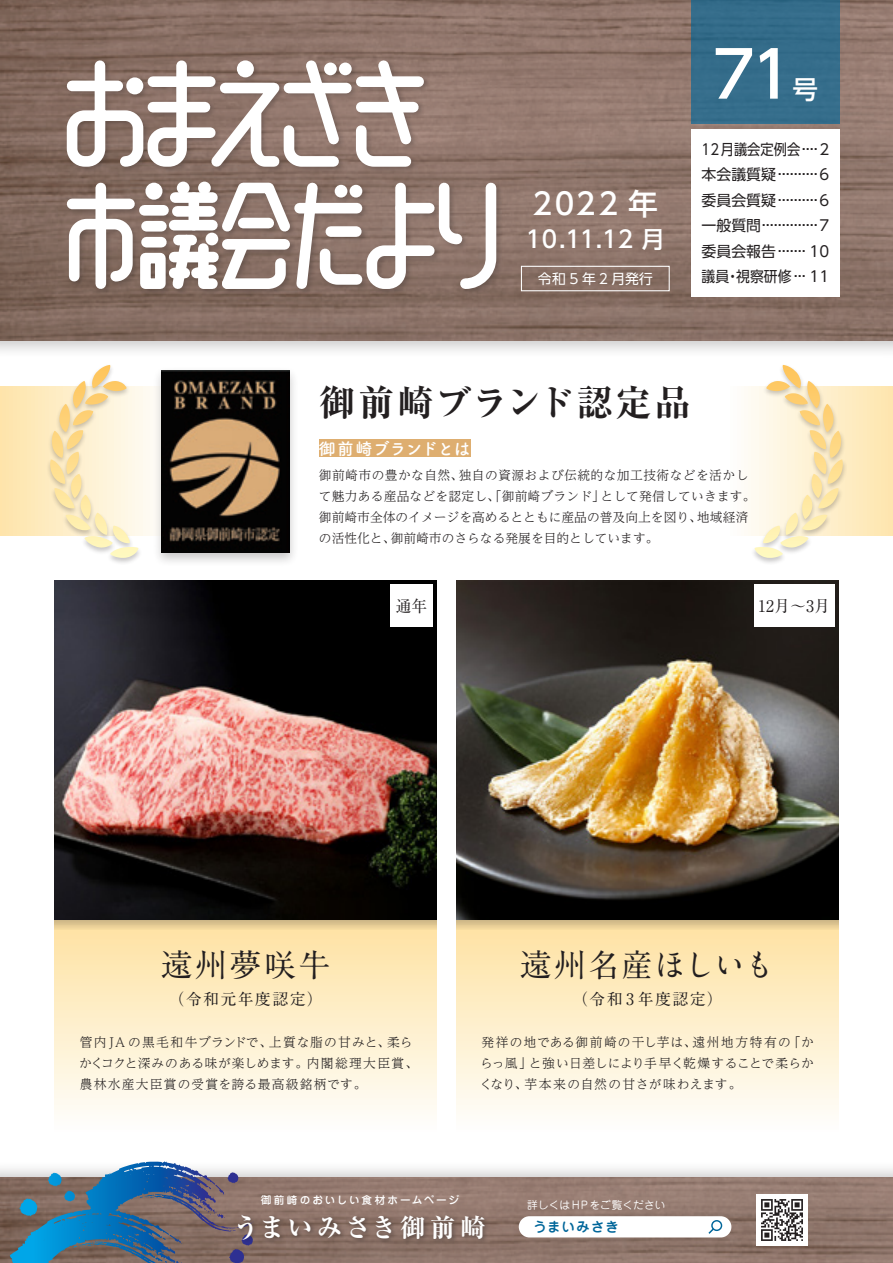
<style>
.page{position:relative;width:893px;height:1263px;background:#fff}
.page>*{position:absolute;margin:0;border:0;box-sizing:border-box;transform-origin:0 0}
.t1{font:500 63.75px "UD Shin Go Pro";color:#fff}
.t2{font:700 expanded 36.15px "Ryumin Pro";letter-spacing:.055em;color:#231f20}
.t3{font:700 31.95px "A1 Mincho Std";letter-spacing:.025em;color:#231f20}
.t4{font:700 31.95px "A1 Mincho Std";letter-spacing:.055em;color:#231f20}
.t5{font:500 29.7px "UD Shin Go Pro";color:#fff}
.t6{font:700 expanded 25.5px "Ryumin Pro";letter-spacing:.115em;color:#fff}
.t7{font:500 25.5px "UD Shin Go Pro";color:#fff}
.t8{font:500 23.4px "UD Shin Go Pro";color:#fff}
.t9{font:16.95px "Tsuku A Rd Gothic Std B";letter-spacing:-.025em;color:#fff}
.t10{font:700 15.9px "A1 Mincho Std";letter-spacing:.08em;color:#231f20}
.t11{font:15.9px "Ryumin Pro";color:#231f20}
.t12{font:14.85px/25.5px "UD Shin Go Pro";color:#231f20;text-align:justify}
.t13{font:14.85px/20.2px "UD Shin Go Pro";color:#231f20;scale:.89 1}
.t14{font:14.85px "UD Shin Go Pro";color:#231f20;scale:.93 1}
.t15{font:13.8px "UD Shin Go Pro";letter-spacing:.225em;color:#fff}
.t16{font:500 13.8px "Jun 34 Pro";letter-spacing:.035em;color:#01669a}
.t17{font:300 12.75px/21.3px "UD Reimin Pro";letter-spacing:.015em;color:#231f20}
.t18{font:300 12.75px/21.3px "UD Reimin Pro";letter-spacing:.08em;color:#231f20}
.t19{font:500 10.65px "Jun 34 Pro";letter-spacing:.165em;color:#fff}
.t20{font:10.65px "Jun 201 Pro";letter-spacing:.015em;color:#fff}
</style>
<div class="page">
<div style="left:0;top:0;width:893px;height:359px;background:#231f20;opacity:.25"></div>
<img style="left:0;top:0;width:893px;height:340px">
<div style="left:64px;top:58px;width:439px;height:238px;background:#231f20;opacity:.25"></div>
<svg style="left:64px;top:57px;width:434px;height:235px"></svg>
<div style="left:691px;top:0;width:149px;height:123px;background:#346d8b"></div>
<svg style="left:0;top:387px;width:893px;height:149px"></svg>
<div style="left:0;top:1159px;width:893px;height:104px;background:#231f20;opacity:.25"></div>
<img style="left:0;top:1178px;width:893px;height:85px">
<div style="left:319px;top:440px;width:152px;height:17px;background:#deae70"></div>
<img style="left:757px;top:1195px;width:51px;height:51px">
<div style="left:519px;top:1216px;width:212px;height:21px;background:#fff;border-radius:11px"></div>
<div style="left:711px;top:1220px;width:11px;height:11px;border:1px solid #01669a;border-radius:50%"></div>
<svg style="left:708px;top:1227px;width:7px;height:7px"></svg>
<div style="left:46px;top:363px;width:97px;height:201px;background:#231f20;opacity:.25"></div>
<svg style="left:59px;top:365px;width:68px;height:67px"></svg>
<div style="left:750px;top:363px;width:97px;height:201px;background:#231f20;opacity:.25"></div>
<svg style="left:766px;top:365px;width:68px;height:67px"></svg>
<svg style="left:25px;top:1161px;width:140px;height:80px;background:#5084a5"></svg>
<div style="left:235px;top:1211px;width:255px;height:34px;background:#231f20;opacity:.5"></div>
<div style="left:152px;top:365px;width:147px;height:201px;background:#231f20;opacity:.25"></div>
<img style="left:161px;top:370px;width:128px;height:183px">
<img style="left:54px;top:580px;width:383px;height:341px">
<img style="left:456px;top:580px;width:383px;height:341px">
<div style="left:54px;top:921px;width:383px;height:212px;background:linear-gradient(to bottom,#fbdf9f,#fffffd)"></div>
<div style="left:456px;top:921px;width:383px;height:212px;background:linear-gradient(to bottom,#fbdf9f,#fffffd)"></div>
<div style="left:521px;top:266px;width:149px;height:25px;border:1px solid #fff"></div>
<div style="left:754px;top:585px;width:80px;height:42px;background:#fff"></div>
<div style="left:691px;top:129px;width:149px;height:168px;background:#fff"></div>
<div style="left:390px;top:585px;width:43px;height:42px;background:#fff"></div>
<h3 class="t5" style="left:533px;top:180px;width:127px">2022 年</h3>
<h3 class="t8" style="left:526px;top:220px;width:140px">10.11.12 月</h3>
<p class="t15" style="left:538px;top:267px;width:117px">令和5年2月発行</p>
<h1 class="t1" style="left:713px;top:23px;width:82px">71</h1>
<h3 class="t7" style="left:792px;top:68px;width:27px">号</h3>
<p class="t13" style="left:702px;top:139px;width:145px">12月議会定例会.....2本会議質疑...........6</p>
<p class="t12" style="left:702px;top:182px;width:129px">委員会質疑...........6一般質問...............7委員会報告........ 10</p>
<p class="t14" style="left:702px;top:265px;width:139px">議員・視察研修.... 11</p>
<h2 class="t2" style="left:319px;top:374px;width:373px">御前崎ブランド認定品</h2>
<h3 class="t9" style="left:319px;top:435px;width:153px">御前崎ブランドとは</h3>
<p class="t17" style="left:319px;top:464px;width:438px">御前崎市の豊かな自然、独自の資源および伝統的な加工技術などを活かして魅力ある産品などを認定し、「御前崎ブランド」として発信していきます。御前崎市全体のイメージを高めるとともに産品の普及向上を図り、地域経済の活性化と、御前崎市のさらなる発展を目的としています。</p>
<p class="t11" style="left:395px;top:594px;width:33px">通年</p>
<p class="t11" style="left:758px;top:594px;width:73px">12月～3月</p>
<h3 class="t4" style="left:161px;top:939px;width:171px">遠州夢咲牛</h3>
<p class="t10" style="left:168px;top:986px;width:156px">（令和元年度認定）</p>
<h3 class="t3" style="left:520px;top:939px;width:257px">遠州名産ほしいも</h3>
<p class="t10" style="left:572px;top:986px;width:152px">（令和 3 年度認定）</p>
<p class="t18" style="left:79px;top:1031px;width:341px">管内 JA の黒毛和牛ブランドで、上質な脂の甘みと、柔らかくコクと深みのある味が楽しめます。内閣総理大臣賞、農林水産大臣賞の受賞を誇る最高級銘柄です。</p>
<p class="t17" style="left:480px;top:1031px;width:336px;text-align:justify">発祥の地である御前崎の干し芋は、遠州地方特有の「からっ風」と強い日差しにより手早く乾燥することで柔らかくなり、芋本来の自然の甘さが味わえます。</p>
<p class="t19" style="left:261px;top:1192px;width:200px">御前崎のおいしい食材ホームページ</p>
<h3 class="t6" style="left:234px;top:1207px;width:254px">うまいみさき御前崎</h3>
<p class="t20" style="left:527px;top:1196px;width:140px">詳しくは HP をご覧ください</p>
<p class="t16" style="left:533px;top:1216px;width:87px">うまいみさき</p>
</div>
